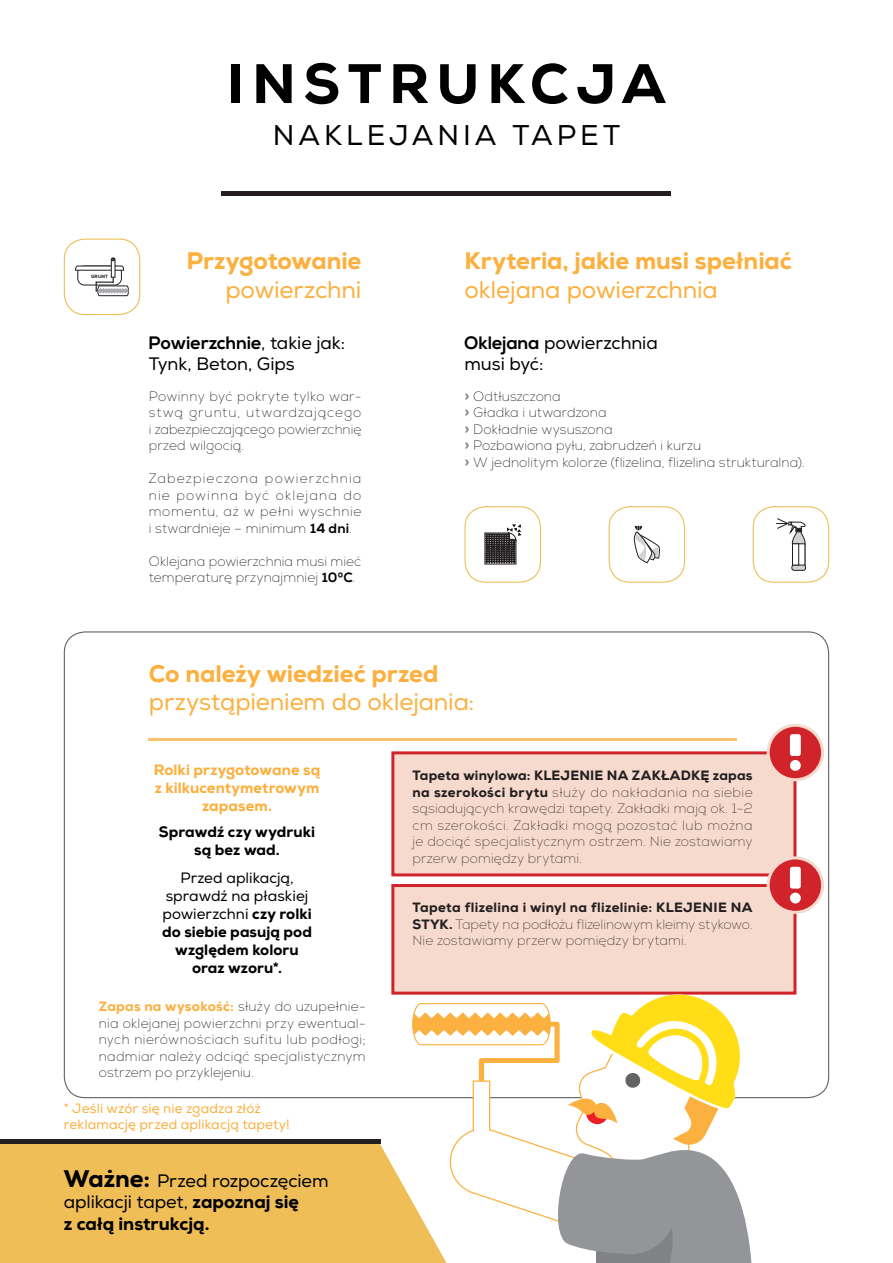
<style>
.page{position:relative;width:893px;height:1263px;background:#fff}
.page>*{position:absolute;margin:0;border:0;box-sizing:border-box;transform-origin:0 0}
.t1{font:800 55.5px "Nexa";letter-spacing:.135em;color:#000}
.t2{font:28.5px "Nexa";letter-spacing:.14em;color:#000}
.t3{font:800 24px "Nexa";letter-spacing:-.005em;color:#fbb03f}
.t4{font:24px "Nexa";letter-spacing:-.005em;color:#fbb03f}
.t5{font:18px/21.6px "Nexa";letter-spacing:-.005em;color:#000}
.t6{font:800 15px/18px "Nexa";letter-spacing:.005em;color:#000;text-align:center}
.t7{font:800 15px/18px "Nexa";letter-spacing:.005em;color:#fbb03f;text-align:center}
.t8{font:100 13.5px/16.5px "Nexa";letter-spacing:.005em;color:#000;text-align:justify}
.t9{font:100 13.5px/16.5px "Nexa";letter-spacing:.01em;color:#231f20;text-align:justify}
.t10{font:13.5px/16.2px "Nexa";letter-spacing:.01em;color:#fbb03f}
.t11{font:800 4.65px "Nexa";color:#231f20}
.s1{font-weight:700}
.s2{font-weight:800}
.s3{font-weight:400}
.s4{font-weight:800;color:#fbb03f}
.s5{font-weight:800;font-size:24px}
</style>
<div class="page">
<div style="left:0;top:1144px;width:412px;height:119px;background:#efbe56"></div>
<div style="left:64px;top:238px;width:76px;height:77px;border:1px solid #efbe56;border-radius:21px"></div>
<div style="left:609px;top:506px;width:76px;height:77px;border:1px solid #efbe56;border-radius:21px"></div>
<div style="left:464px;top:506px;width:77px;height:77px;border:1px solid #efbe56;border-radius:21px"></div>
<div style="left:753px;top:506px;width:76px;height:77px;border:1px solid #efbe56;border-radius:21px"></div>
<div style="left:391px;top:751px;width:405px;height:125px;background:#f7dace;border:3px solid #d1232a"></div>
<div style="left:391px;top:884px;width:405px;height:111px;background:#f7dace;border:3px solid #d1232a"></div>
<div style="left:222px;top:191px;width:449px;height:5px;background:#231f20"></div>
<div style="left:0;top:1139px;width:380px;height:5px;background:#231f20"></div>
<hr style="left:149px;top:738px;width:588px;height:2px;background:#fdc270">
<svg style="left:75px;top:258px;width:54px;height:38px"></svg>
<svg style="left:485px;top:525px;width:36px;height:39px"></svg>
<svg style="left:634px;top:526px;width:26px;height:37px"></svg>
<svg style="left:776px;top:518px;width:31px;height:52px"></svg>
<svg style="left:412px;top:991px;width:354px;height:272px"></svg>
<div style="left:768px;top:725px;width:55px;height:55px;background:#d1232a;border-radius:50%"></div>
<div style="left:767px;top:724px;width:57px;height:57px;border:3px solid #f7dace;border-radius:50%"></div>
<div style="left:790px;top:760px;width:11px;height:11px;background:#fff;border-radius:50%"></div>
<div style="left:790px;top:734px;width:11px;height:22px;background:#fff;border-radius:3px"></div>
<div style="left:768px;top:858px;width:55px;height:54px;background:#d1232a;border-radius:50%"></div>
<div style="left:767px;top:856px;width:57px;height:58px;border:3px solid #f7dace;border-radius:50%"></div>
<div style="left:790px;top:892px;width:11px;height:11px;background:#fff;border-radius:50%"></div>
<div style="left:790px;top:867px;width:11px;height:21px;background:#fff;border-radius:3px"></div>
<h1 class="t1" style="left:227px;top:48px;width:440px">INSTRUKCJA</h1>
<h2 class="t2" style="left:273px;top:118px;width:349px">NAKLEJANIA TAPET</h2>
<p class="t11" style="left:91px;top:274px;width:18px">GRUNT</p>
<h3 class="t3" style="left:187px;top:246px;width:176px">Przygotowanie</h3>
<h3 class="t4" style="left:225px;top:275px;width:138px">powierzchni</h3>
<h3 class="t5" style="left:149px;top:332px;width:198px"><span class="s1">Powierzchnie</span>, takie jak:<br>Tynk, Beton, Gips</h3>
<p class="t8" style="left:149px;top:388px;width:214px">Powinny być pokryte tylko war&shy;stwą gruntu, utwardzającego i zabezpieczającego powierzchnię przed wilgocią.</p>
<p class="t8" style="left:149px;top:470px;width:214px">Zabezpieczona powierzchnia nie powinna być oklejana do momentu, aż w pełni wyschnie i stwardnieje – minimum <span class="s2">14 dni</span>.</p>
<p class="t8" style="left:149px;top:553px;width:214px">Oklejana powierzchnia musi mieć temperaturę przynajmniej <span class="s2">100C</span>.</p>
<h3 class="t3" style="left:464px;top:245px;width:329px">Kryteria, jakie musi spełniać</h3>
<h3 class="t4" style="left:464px;top:275px;width:255px">oklejana powierzchnia</h3>
<h3 class="t5" style="left:464px;top:332px;width:195px"><span class="s1">Oklejana</span> powierzchnia musi być:</h3>
<p class="t8" style="left:464px;top:388px;width:342px;text-align:left">» Odtłuszczona<br>» Gładka i utwardzona<br>» Dokładnie wysuszona<br>» Pozbawiona pyłu, zabrudzeń i kurzu<br>» W jednolitym kolorze (flizelina, flizelina strukturalna).</p>
<h3 class="t3" style="left:149px;top:658px;width:291px">Co należy wiedzieć przed</h3>
<h3 class="t4" style="left:149px;top:688px;width:327px">przystąpieniem do oklejania:</h3>
<p class="t7" style="left:154px;top:761px;width:168px">Rolki przygotowane są z kilkucentymetrowym zapasem.</p>
<p class="t6" style="left:159px;top:823px;width:158px">Sprawdź czy wydruki są bez wad.</p>
<p class="t6" style="left:162px;top:869px;width:151px"><span class="s3">Przed aplikacją, sprawdź na płaskiej powierzchni</span> czy rolki do siebie pasują pod względem koloru oraz wzoru*.</p>
<p class="t9" style="left:412px;top:767px;width:342px"><span class="s2">Tapeta winylowa: KLEJENIE NA ZAKŁADKĘ zapas na szerokości brytu</span> służy do nakładania na siebie sąsiadujących krawędzi tapety. Zakładki mają ok. 1-2 cm szerokości. Zakładki mogą pozostać lub można je dociąć specjalistycznym ostrzem. Nie zostawiamy przerw pomiędzy brytami.</p>
<p class="t9" style="left:412px;top:899px;width:342px"><span class="s2">Tapeta flizelina i winyl na flizelinie: KLEJENIE NA STYK.</span> Tapety na podłożu flizelinowym kleimy stykowo.<br>Nie zostawiamy przerw pomiędzy brytami.</p>
<p class="t8" style="left:99px;top:998px;width:268px"><span class="s4">Zapas na wysokość:</span> służy do uzupełnie&shy;nia oklejanej powierzchni przy ewentual&shy;nych nierównościach sufitu lub podłogi; nadmiar należy odciąć specjalistycznym ostrzem po przyklejeniu.</p>
<p class="t10" style="left:64px;top:1100px;width:228px">* Jeśli wzór się nie zgadza złóż reklamację przed aplikacją tapety!</p>
<h3 class="t5" style="left:64px;top:1170px;width:266px"><span class="s5">Ważne:</span> Przed rozpoczęciem aplikacji tapet, <span class="s2">zapoznaj się<br>z całą instrukcją.</span></h3>
</div>
